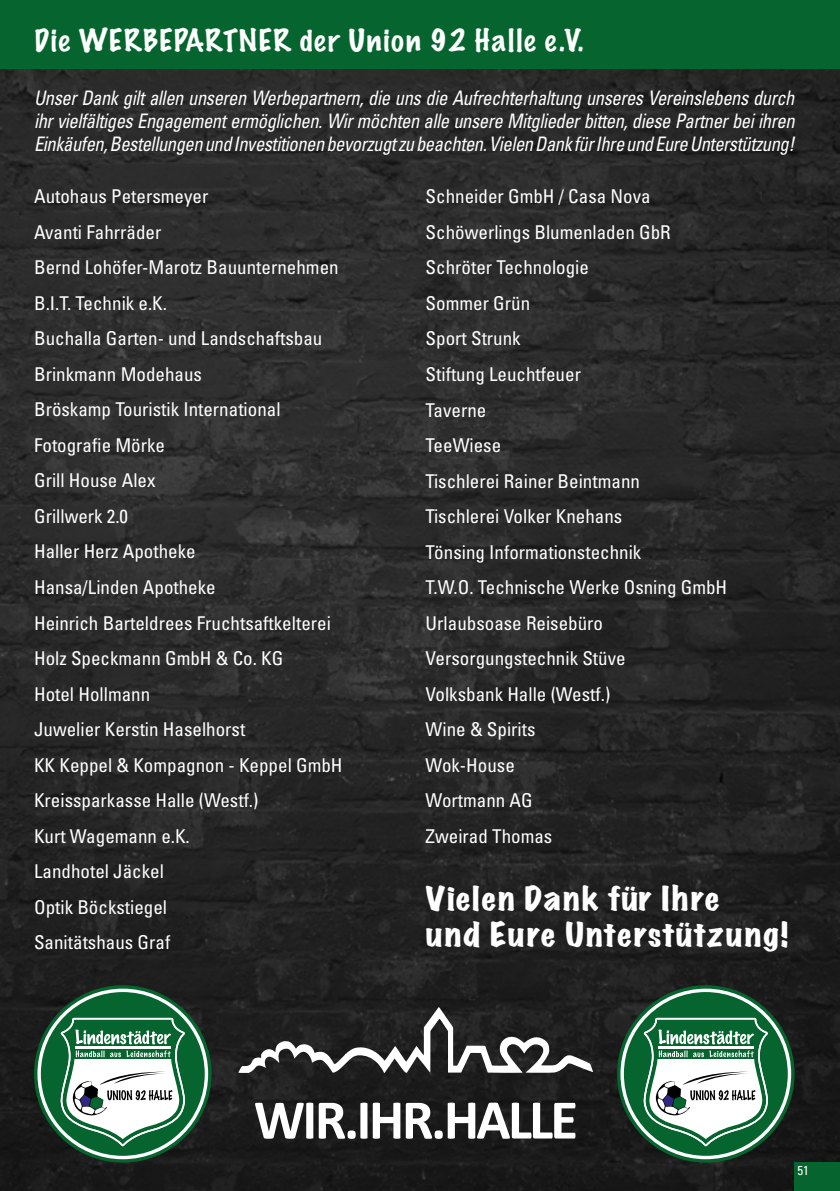
<style>
.page{position:relative;width:840px;height:1191px;background:#fff}
.page>*{position:absolute;margin:0;border:0;box-sizing:border-box;transform-origin:0 0}
.t1{font:expanded 30px/36px "Marker Felt";letter-spacing:.055em;color:#fff;scale:1.1 1}
.t2{font:100 28px "Marker Felt";letter-spacing:.045em;color:#fff;scale:1.1 1}
.t3{font:italic condensed 20px/23px "Univers LT Std";letter-spacing:-.02em;color:#fff;text-align:justify;scale:.92 1}
.t4{font:condensed 19px/35.6px "Univers LT Std";color:#fff}
.t5{font:condensed 13px "Univers LT Std";color:#fff}
</style>
<div class="page">
<img style="left:0;top:68px;width:839px;height:1123px">
<div style="left:0;top:0;width:839px;height:68px;background:#06652e"></div>
<div style="left:39px;top:990px;width:167px;height:167px;background:#06652e;border-radius:50%"></div>
<div style="left:34px;top:985px;width:177px;height:177px;border:10px solid #06652e;border-radius:50%"></div>
<svg style="left:60px;top:1018px;width:125px;height:128px"></svg>
<div style="left:621px;top:990px;width:168px;height:167px;background:#06652e;border-radius:50%"></div>
<div style="left:616px;top:985px;width:178px;height:177px;border:10px solid #06652e;border-radius:50%"></div>
<svg style="left:642px;top:1018px;width:126px;height:128px"></svg>
<svg style="left:238px;top:1007px;width:354px;height:66px"></svg>
<svg style="left:255px;top:1102px;width:320px;height:36px"></svg>
<div style="left:794px;top:1162px;width:45px;height:29px;background:#06652e"></div>
<h2 class="t2" style="left:34px;top:18px;width:501px">Die WERBEPARTNER der Union 92 Halle e.V.</h2>
<p class="t3" style="left:34px;top:86px;width:827px">Unser Dank gilt allen unseren Werbepartnern, die uns die Aufrechterhaltung unseres Vereinslebens durch ihr vielfältiges Engagement ermöglichen. Wir möchten alle unsere Mitglieder bitten, diese Partner bei ihren Einkäufen, Bestellungen und Investitionen bevorzugt zu beachten. Vielen Dank für Ihre und Eure Unterstützung!</p>
<p class="t4" style="left:34px;top:178px;width:310px">Autohaus Petersmeyer<br>Avanti Fahrräder<br>Bernd Lohöfer-Marotz Bauunternehmen<br>B.I.T. Technik e.K.<br>Buchalla Garten- und Landschaftsbau<br>Brinkmann Modehaus<br>Bröskamp Touristik International<br>Fotografie Mörke<br>Grill House Alex<br>Grillwerk 2.0<br>Haller Herz Apotheke<br>Hansa/Linden Apotheke<br>Heinrich Barteldrees Fruchtsaftkelterei<br>Holz Speckmann GmbH &amp; Co. KG<br>Hotel Hollmann<br>Juwelier Kerstin Haselhorst<br>KK Keppel &amp; Kompagnon - Keppel GmbH<br>Kreissparkasse Halle (Westf.)<br>Kurt Wagemann e.K.<br>Landhotel Jäckel<br>Optik Böckstiegel<br>Sanitätshaus Graf</p>
<p class="t4" style="left:425px;top:178px;width:303px">Schneider GmbH / Casa Nova<br>Schöwerlings Blumenladen GbR<br>Schröter Technologie<br>Sommer Grün<br>Sport Strunk<br>Stiftung Leuchtfeuer<br>Taverne<br>TeeWiese<br>Tischlerei Rainer Beintmann<br>Tischlerei Volker Knehans<br>Tönsing Informationstechnik<br>T.W.O. Technische Werke Osning GmbH<br>Urlaubsoase Reisebüro<br>Versorgungstechnik Stüve<br>Volksbank Halle (Westf.)<br>Wine &amp; Spirits<br>Wok-House<br>Wortmann AG<br>Zweirad Thomas</p>
<h1 class="t1" style="left:425px;top:880px;width:331px">Vielen Dank für Ihre<br>und Eure Unterstützung!</h1>
<p class="t5" style="left:797px;top:1162px;width:13px">51</p>
</div>
